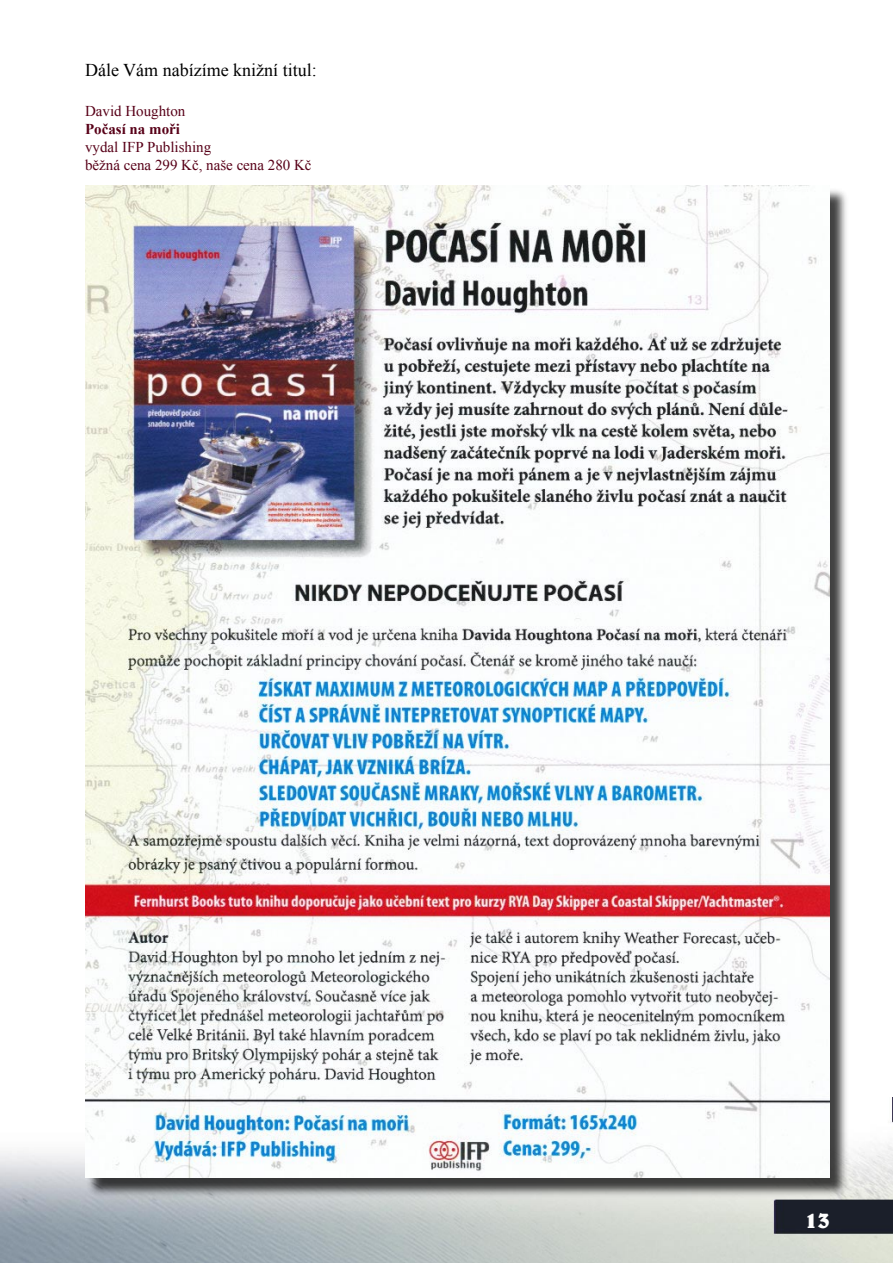
<style>
.page{position:relative;width:893px;height:1263px;background:#fff}
.page>*{position:absolute;margin:0;border:0;box-sizing:border-box;transform-origin:0 0}
.t1{font:700 24px "Belwe CE";color:#fff}
.běžný_text{font:18px "Times New Roman";color:#000}
.t2{font:15px "Times New Roman";color:#580018}
.t3{font:700 15px "Times New Roman";color:#580018}
</style>
<div class="page">
<img style="left:0;top:1097px;width:893px;height:166px">
<div style="left:87px;top:187px;width:762px;height:1011px;background:#000;opacity:.75"></div>
<img style="left:85px;top:186px;width:744px;height:992px">
<p class="běžný_text" style="left:85px;top:58px;width:233px">Dále Vám nabízíme knižní titul:</p>
<p class="t2" style="left:85px;top:101px;width:102px">David Houghton</p>
<p class="t3" style="left:85px;top:118px;width:96px">Počasí na moři</p>
<p class="t2" style="left:85px;top:137px;width:128px">vydal IFP Publishing</p>
<p class="t2" style="left:85px;top:155px;width:228px">běžná cena 299 Kč, naše cena 280 Kč</p>
<h1 class="t1" style="left:804px;top:1206px;width:27px">13</h1>
</div>
